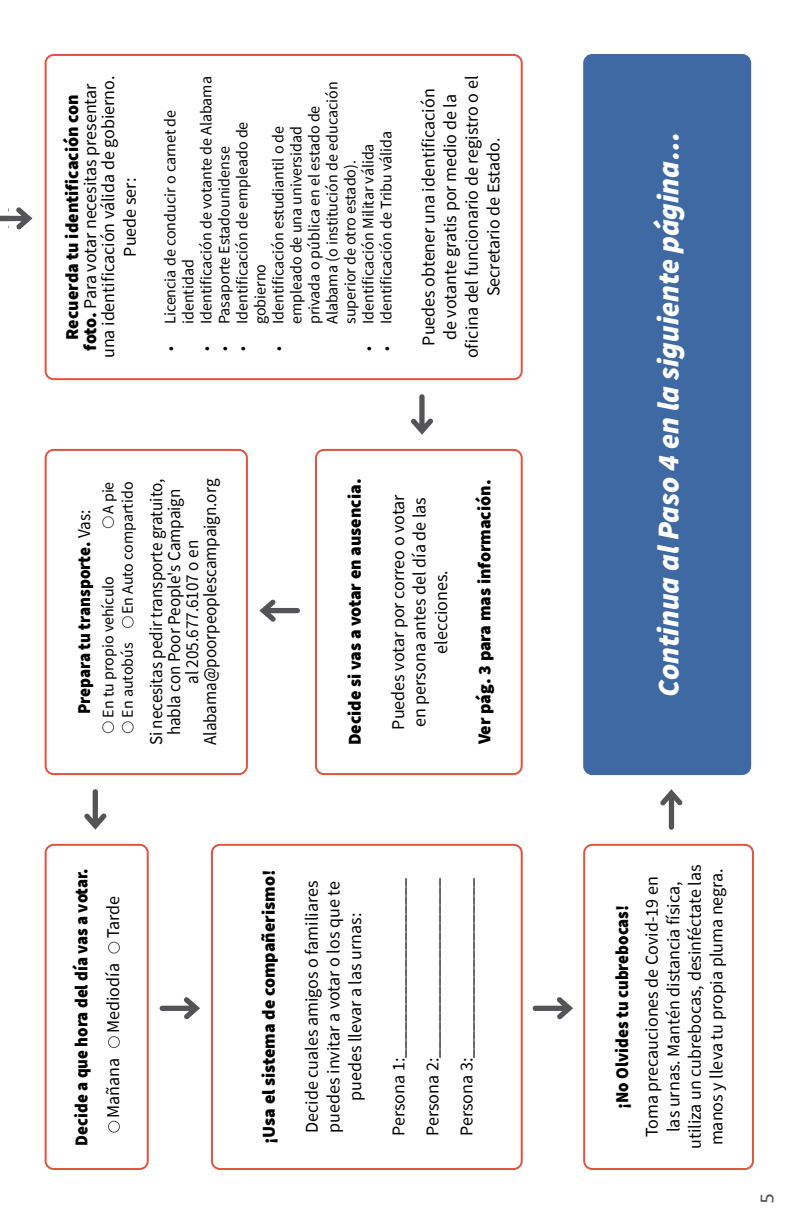
<style>
.page{position:relative;width:792px;height:1224px;background:#fff}
.page>*{position:absolute;margin:0;border:0;box-sizing:border-box;transform-origin:0 0}
.t1{font:italic 900 30px "Source Sans Pro";color:#fff}
.t2{font:18px/21.6px "Source Sans Pro";color:#000;text-align:center}
.t3{font:18px/18px "Source Sans Pro";color:#000;text-align:center;scale:.95 1}
.t4{font:900 18px "Source Sans Pro";color:#000}
.t5{font:900 18px "Source Sans Pro";color:#000;scale:.94 1}
.t6{font:900 18px "Source Sans Pro";color:#000;scale:.95 1}
.t7{font:18px "Bitter";color:#545458}
.t8{font:16px/18px "Source Sans Pro";color:#000}
.t9{font:16px/19.2px "Source Sans Variable";letter-spacing:.015em;color:#000;text-align:right}
.s1{font-weight:900}
.s2{font-weight:400}
</style>
<div class="page">
<div style="left:211px;top:844px;width:312px;height:326px;border:2px solid #e3543e;border-radius:8px"></div>
<div style="left:583px;top:54px;width:168px;height:721px;background:#3e69a2;border-radius:9px"></div>
<div style="left:45px;top:54px;width:478px;height:326px;border:2px solid #e3543e;border-radius:8px"></div>
<div style="left:315px;top:449px;width:208px;height:326px;border:2px solid #e3543e;border-radius:8px"></div>
<div style="left:45px;top:449px;width:203px;height:326px;border:2px solid #e3543e;border-radius:8px"></div>
<svg style="left:0;top:207px;width:32px;height:22px"></svg>
<svg style="left:411px;top:394px;width:22px;height:41px"></svg>
<svg style="left:259px;top:600px;width:41px;height:22px"></svg>
<svg style="left:160px;top:997px;width:40px;height:22px"></svg>
<svg style="left:533px;top:997px;width:40px;height:22px"></svg>
<svg style="left:660px;top:789px;width:22px;height:41px"></svg>
<svg style="left:84px;top:789px;width:23px;height:41px"></svg>
<div style="left:45px;top:844px;width:104px;height:326px;border:2px solid #e3543e;border-radius:8px"></div>
<div style="left:108px;top:942px;width:12px;height:11px;border:1px solid #545458;border-radius:50%"></div>
<div style="left:108px;top:1036px;width:12px;height:12px;border:1px solid #545458;border-radius:50%"></div>
<div style="left:108px;top:1121px;width:12px;height:11px;border:1px solid #545458;border-radius:50%"></div>
<div style="left:583px;top:844px;width:171px;height:326px;border:2px solid #e3543e;border-radius:8px"></div>
<div style="left:102px;top:722px;width:12px;height:11px;border:1px solid #545458;border-radius:50%"></div>
<div style="left:102px;top:516px;width:12px;height:12px;border:1px solid #545458;border-radius:50%"></div>
<div style="left:122px;top:722px;width:12px;height:11px;border:1px solid #545458;border-radius:50%"></div>
<div style="left:122px;top:616px;width:12px;height:12px;border:1px solid #545458;border-radius:50%"></div>
<p class="t2" style="left:63px;top:358px;width:284px;line-height:18px;rotate:-90deg"><span class="s1">Recuerda tu identificación con foto.</span> Para votar necesitas presentar una identificación válida de gobierno.</p>
<p class="t2" style="left:119px;top:257px;width:81px;rotate:-90deg">Puede ser:</p>
<p class="t8" style="left:197px;top:351px;width:276px;rotate:-90deg">• Identificación de votante de Alabama</p>
<p class="t8" style="left:269px;top:324px;width:244px;text-indent:-27px;rotate:-90deg">• Identificación estudiantil o de empleado de una universidad privada o pública en el estado de<br>Alabama (o institución de educación superior de otro estado).</p>
<p class="t8" style="left:161px;top:324px;width:216px;text-indent:-27px;rotate:-90deg">• Licencia de conducir o carnet de identidad</p>
<p class="t8" style="left:233px;top:324px;width:204px;text-indent:-27px;rotate:-90deg">• Identificación de empleado de gobierno</p>
<p class="t8" style="left:377px;top:351px;width:222px;rotate:-90deg">• Identificación de Tribu válida</p>
<p class="t8" style="left:359px;top:351px;width:209px;rotate:-90deg">• Identificación Militar válida</p>
<p class="t8" style="left:215px;top:351px;width:206px;rotate:-90deg">• Pasaporte Estadounidense</p>
<p class="t2" style="left:418px;top:358px;width:284px;rotate:-90deg">Puedes obtener una identificación<br>de votante gratis por medio de la oficina del funcionario de registro o el<br>Secretario de Estado.</p>
<p class="t9" style="left:99px;top:614px;width:134px;rotate:-90deg">A pie<br>En Auto compartido</p>
<p class="t6" style="left:72px;top:714px;width:217px;rotate:-90deg">Prepara tu transporte. <span class="s2">Vas:</span></p>
<p class="t9" style="left:99px;top:718px;width:143px;text-align:left;rotate:-90deg">En tu propio vehículo<br>En autobús</p>
<p class="t3" style="left:147px;top:745px;width:282px;rotate:-90deg">Si necesitas pedir transporte gratuito, habla con Poor People's Campaign<br>al 205.677.6107 o en<br>Alabama@poorpeoplescampaign.org</p>
<p class="t4" style="left:342px;top:745px;width:268px;rotate:-90deg">Decide si vas a votar en ausencia.</p>
<p class="t2" style="left:387px;top:730px;width:237px;rotate:-90deg">Puedes votar por correo o votar en persona antes del día de las elecciones.</p>
<p class="t4" style="left:472px;top:744px;width:266px;rotate:-90deg">Ver pág. 3 para mas información.</p>
<h1 class="t1" style="left:648px;top:697px;width:567px;rotate:-90deg">Continua al Paso 4 en la siguiente página…</h1>
<p class="t5" style="left:69px;top:1146px;width:297px;rotate:-90deg">Decide a que hora del día vas a votar.</p>
<p class="t4" style="left:256px;top:1144px;width:276px;rotate:-90deg">¡Usa el sistema de compañerismo!</p>
<p class="t2" style="left:301px;top:1133px;width:254px;rotate:-90deg">Decide cuales amigos o familiares puedes invitar a votar o los que te puedes llevar a las urnas:</p>
<p class="t2" style="left:381px;top:1136px;width:260px;line-height:34px;text-align:justify;rotate:-90deg">Persona 1:____________________ Persona 2:____________________ Persona 3:____________________</p>
<p class="t2" style="left:102px;top:938px;width:44px;rotate:-90deg">Tarde</p>
<p class="t5" style="left:610px;top:1109px;width:219px;rotate:-90deg">¡No Olvides tu cubrebocas!</p>
<p class="t2" style="left:102px;top:1033px;width:71px;rotate:-90deg">Mediodía</p>
<p class="t2" style="left:102px;top:1118px;width:61px;rotate:-90deg">Mañana</p>
<p class="t2" style="left:641px;top:1149px;width:286px;rotate:-90deg">Toma precauciones de Covid-19 en las urnas. Mantén distancia física, utiliza un cubrebocas, desinféctate las manos y lleva tu propia pluma negra.</p>
<p class="t7" style="left:757px;top:1203px;width:11px;rotate:-90deg">5</p>
</div>
